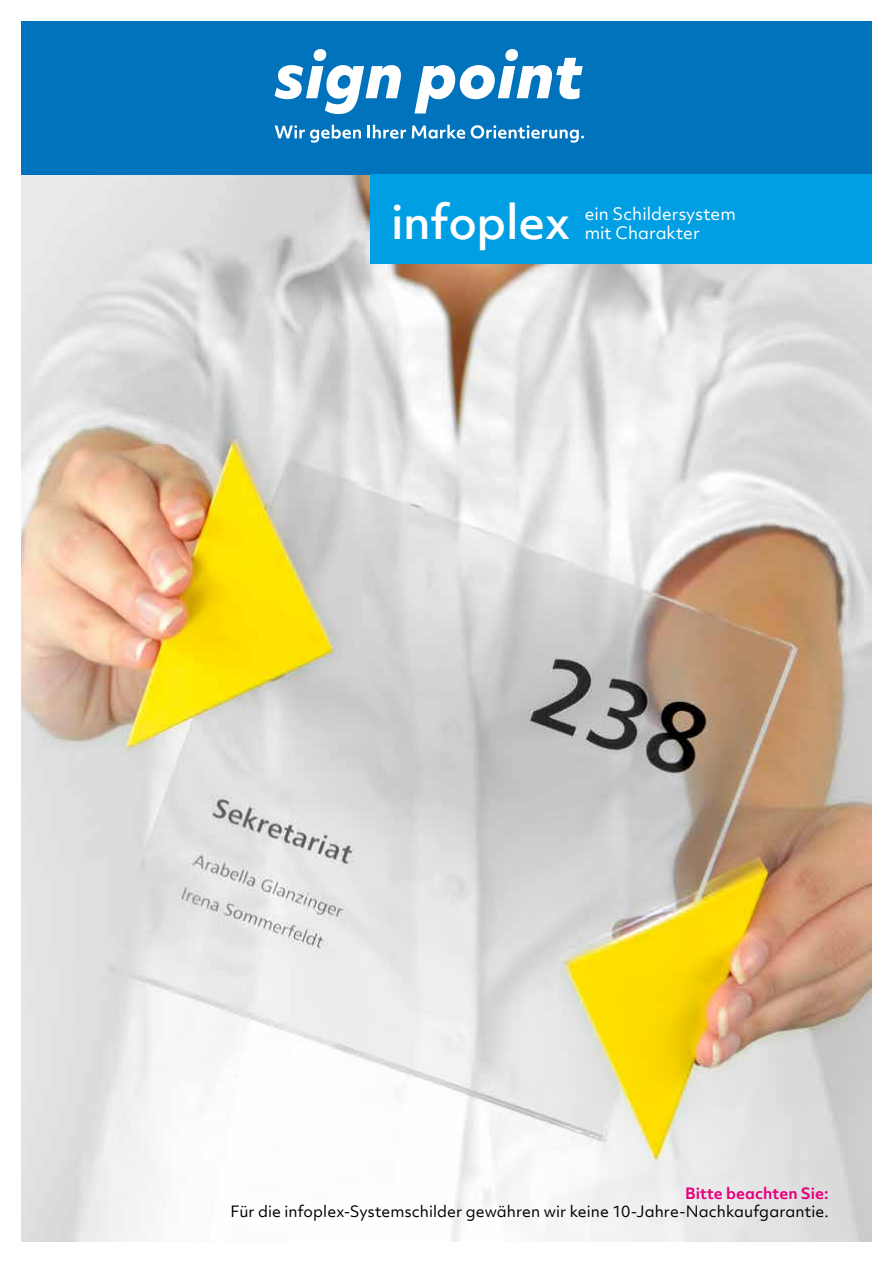
<style>
.page{position:relative;width:893px;height:1263px;background:#fff}
.page>*{position:absolute;margin:0;border:0;box-sizing:border-box;transform-origin:0 0}
.t1{font:500 45px "Objektiv Mk 2";letter-spacing:-.01em;color:#fff}
.t2{font:16.5px/19.8px "Objektiv Mk 2";color:#fff}
.t3{font:15px "Objektiv Mk 2";letter-spacing:.005em;color:#000}
.t4{font:700 15px "Objektiv Mk 2";color:#e6007d}
</style>
<div class="page">
<img style="left:21px;top:175px;width:851px;height:1067px">
<div style="left:21px;top:21px;width:851px;height:153px;background:#0073bc"></div>
<div style="left:370px;top:174px;width:502px;height:90px;background:#009fe3"></div>
<svg style="left:275px;top:125px;width:86px;height:18px"></svg>
<svg style="left:367px;top:125px;width:39px;height:14px"></svg>
<svg style="left:412px;top:125px;width:53px;height:14px"></svg>
<svg style="left:471px;top:125px;width:113px;height:18px"></svg>
<svg style="left:275px;top:49px;width:126px;height:65px"></svg>
<svg style="left:414px;top:49px;width:169px;height:64px"></svg>
<h1 class="t1" style="left:391px;top:191px;width:181px">infoplex</h1>
<p class="t2" style="left:585px;top:203px;width:153px">ein Schildersystem mit Charakter</p>
<p class="t4" style="left:685px;top:1182px;width:145px">Bitte beachten Sie:</p>
<p class="t3" style="left:231px;top:1200px;width:600px">Für die infoplex-Systemschilder gewähren wir keine 10-Jahre-Nachkaufgarantie.</p>
</div>
